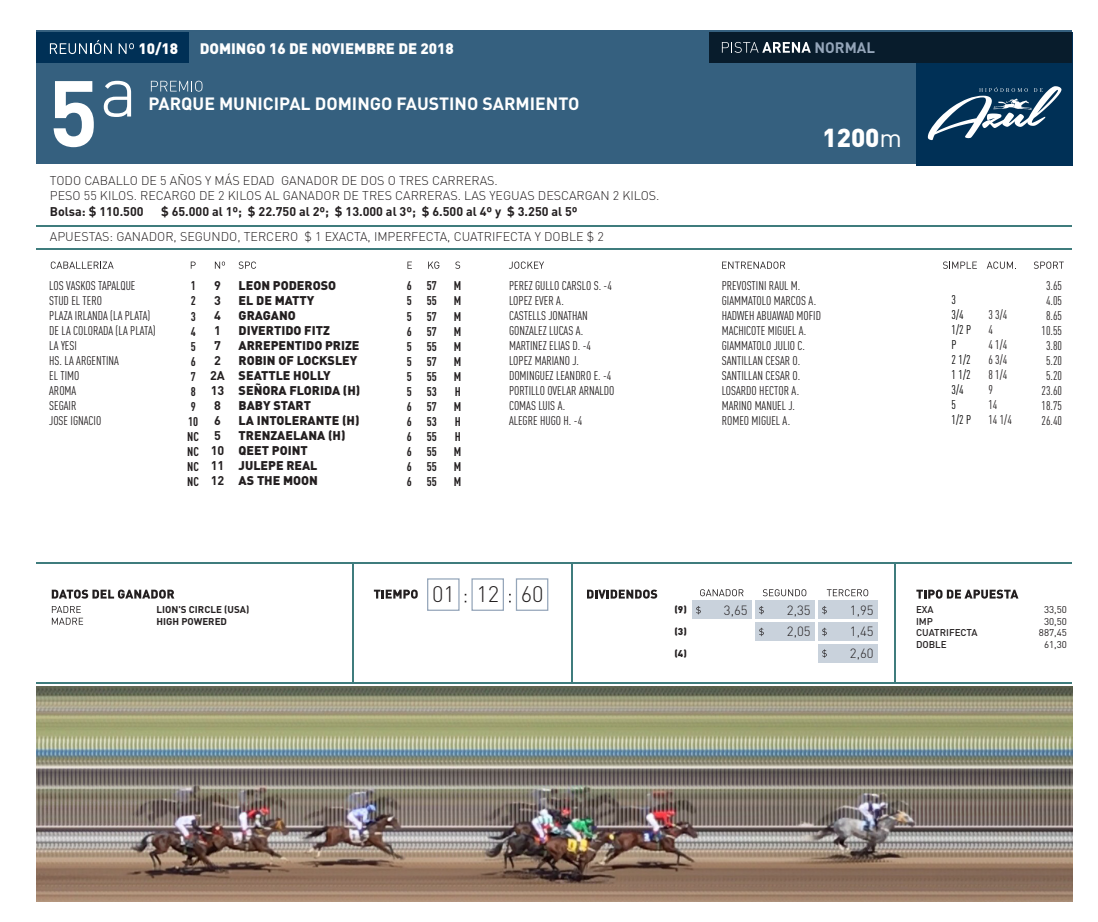
<style>
.page{position:relative;width:1098px;height:922px;background:#fff}
.page>*{position:absolute;margin:0;border:0;box-sizing:border-box;transform-origin:0 0}
.t1{font:700 92px "DIN Pro";color:#fff}
.t2{font:900 25.62px "DIN Pro";color:#fff}
.t3{font:300 22.25px "DIN Pro";color:#231f20}
.t4{font:700 17.62px "DIN Pro";color:#fff}
.t5{font:900 15px "DIN Pro";color:#fff}
.t6{font:700 15px "DIN Pro";color:#94a5b9}
.t7{font:300 13.25px "DIN Pro";color:#231f20}
.t8{font:12.5px/15px "FFDIN Pro Cond";color:#231f20}
.t9{font:300 12.5px/15px "DIN Pro";color:#231f20}
.t10{font:900 12.5px/15px "DIN Pro";color:#231f20}
.t11{font:700 12.5px/15px "DIN Pro";color:#231f20;text-align:center}
.t12{font:700 12.5px/15px "FFDIN Pro Cond";color:#231f20;text-align:justify}
.t13{font:12.5px/15px "FFDIN Pro Cond";color:#000}
.t14{font:700 9.75px/11.8px "DIN Pro";color:#231f20}
.t15{font:500 9.75px/11.8px "DIN Pro";color:#231f20}
.t16{font:9.75px/11.8px "DIN Pro";color:#231f20;text-align:center}
.t17{font:900 9.75px "DIN Pro";color:#231f20}
.s1{font-weight:400}
</style>
<div class="page">
<div style="left:36px;top:30px;width:1036px;height:134px;background:#35607f"></div>
<div style="left:916px;top:32px;width:156px;height:134px;background:#003056"></div>
<div style="left:36px;top:32px;width:153px;height:30px;background:#003056"></div>
<div style="left:709px;top:32px;width:363px;height:30px;background:#081c2c"></div>
<hr style="left:36px;top:562px;width:1036px;height:2px;background:#3f7c7d">
<hr style="left:36px;top:682px;width:1036px;height:1px;background:#3f7c7d">
<hr style="left:571px;top:562px;width:1px;height:121px;background:#3f7c7d">
<hr style="left:352px;top:562px;width:1px;height:121px;background:#3f7c7d">
<hr style="left:894px;top:562px;width:1px;height:121px;background:#3f7c7d">
<div style="left:427px;top:578px;width:32px;height:32px;border:1px solid #94a5b9"></div>
<div style="left:471px;top:578px;width:33px;height:32px;border:1px solid #94a5b9"></div>
<div style="left:516px;top:578px;width:32px;height:32px;border:1px solid #94a5b9"></div>
<hr style="left:36px;top:225px;width:1036px;height:1px;background:#3f7c7d">
<hr style="left:36px;top:248px;width:1036px;height:1px;background:#3f7c7d">
<svg style="left:50px;top:40px;width:62px;height:14px"></svg>
<svg style="left:119px;top:43px;width:15px;height:11px"></svg>
<svg style="left:722px;top:42px;width:88px;height:11px"></svg>
<svg style="left:104px;top:81px;width:27px;height:36px"></svg>
<svg style="left:151px;top:81px;width:51px;height:11px"></svg>
<svg style="left:51px;top:261px;width:63px;height:8px"></svg>
<svg style="left:239px;top:261px;width:17px;height:8px"></svg>
<svg style="left:509px;top:261px;width:35px;height:8px"></svg>
<svg style="left:722px;top:261px;width:63px;height:8px"></svg>
<svg style="left:943px;top:261px;width:33px;height:8px"></svg>
<svg style="left:1034px;top:261px;width:29px;height:8px"></svg>
<svg style="left:986px;top:261px;width:27px;height:8px"></svg>
<svg style="left:191px;top:261px;width:5px;height:8px"></svg>
<svg style="left:407px;top:261px;width:5px;height:8px"></svg>
<svg style="left:428px;top:261px;width:11px;height:8px"></svg>
<svg style="left:455px;top:261px;width:5px;height:8px"></svg>
<svg style="left:215px;top:261px;width:10px;height:8px"></svg>
<svg style="left:374px;top:589px;width:44px;height:9px"></svg>
<svg style="left:52px;top:589px;width:122px;height:9px"></svg>
<svg style="left:587px;top:589px;width:70px;height:9px"></svg>
<svg style="left:916px;top:589px;width:102px;height:9px"></svg>
<svg style="left:700px;top:589px;width:43px;height:7px"></svg>
<svg style="left:763px;top:589px;width:43px;height:7px"></svg>
<svg style="left:826px;top:589px;width:42px;height:7px"></svg>
<div style="left:692px;top:600px;width:59px;height:19px;background:#c9d2dc"></div>
<svg style="left:696px;top:606px;width:4px;height:8px"></svg>
<div style="left:755px;top:600px;width:59px;height:19px;background:#c9d2dc"></div>
<svg style="left:759px;top:606px;width:4px;height:8px"></svg>
<div style="left:818px;top:600px;width:59px;height:19px;background:#c9d2dc"></div>
<svg style="left:822px;top:606px;width:4px;height:8px"></svg>
<div style="left:755px;top:622px;width:59px;height:19px;background:#c9d2dc"></div>
<svg style="left:759px;top:627px;width:4px;height:9px"></svg>
<div style="left:818px;top:622px;width:59px;height:19px;background:#c9d2dc"></div>
<svg style="left:822px;top:627px;width:4px;height:9px"></svg>
<div style="left:818px;top:644px;width:59px;height:18px;background:#c9d2dc"></div>
<svg style="left:822px;top:649px;width:4px;height:8px"></svg>
<svg style="left:52px;top:606px;width:31px;height:18px"></svg>
<svg style="left:927px;top:86px;width:134px;height:54px"></svg>
<img style="left:36px;top:686px;width:1036px;height:215px">
<h1 class="t1" style="left:48px;top:51px;width:51px">5</h1>
<p class="t5" style="left:138px;top:38px;width:41px">10/18</p>
<p class="t5" style="left:200px;top:38px;width:256px">DOMINGO 16 DE NOVIEMBRE DE 2018</p>
<p class="t6" style="left:814px;top:37px;width:62px">NORMAL</p>
<h3 class="t4" style="left:148px;top:92px;width:432px">PARQUE MUNICIPAL DOMINGO FAUSTINO SARMIENTO</h3>
<h2 class="t2" style="left:822px;top:120px;width:81px">1200<span class="s1">m</span></h2>
<p class="t9" style="left:50px;top:172px;width:611px">TODO CABALLO DE 5 AÑOS Y MÁS EDAD GANADOR DE DOS O TRES CARRERAS.<br>PESO 55 KILOS. RECARGO DE 2 KILOS AL GANADOR DE TRES CARRERAS. LAS YEGUAS DESCARGAN 2 KILOS.</p>
<p class="t11" style="left:50px;top:203px;width:95px">Bolsa: $ 110.500</p>
<p class="t11" style="left:161px;top:203px;width:418px">$ 65.000 al 1º; $ 22.750 al 2º; $ 13.000 al 3º; $ 6.500 al 4º y $ 3.250 al 5º</p>
<p class="t9" style="left:50px;top:228px;width:555px">APUESTAS: GANADOR, SEGUNDO, TERCERO $ 1 EXACTA, IMPERFECTA, CUATRIFECTA Y DOBLE $ 2</p>
<p class="t8" style="left:49px;top:277px;width:108px">LOS VASKOS TAPALQUE<br>STUD EL TERO<br>PLAZA IRLANDA (LA PLATA)<br>DE LA COLORADA (LA PLATA)<br>LA YESI<br>HS. LA ARGENTINA<br>EL TIMO<br>AROMA<br>SEGAIR<br>JOSE IGNACIO</p>
<p class="t12" style="left:187px;top:277px;width:13px;text-align:left">1<br>2<br>3<br>4<br>5<br>6<br>7<br>8<br>9<br>10<br>NC<br>NC<br>NC<br>NC</p>
<p class="t11" style="left:210px;top:277px;width:16px">9<br>3<br>4<br>1<br>7<br>2<br>2A<br>13<br>8<br>6<br>5<br>10<br>11<br>12</p>
<p class="t10" style="left:239px;top:277px;width:123px">LEON PODEROSO<br>EL DE MATTY<br>GRAGANO<br>DIVERTIDO FITZ<br>ARREPENTIDO PRIZE<br>ROBIN OF LOCKSLEY<br>SEATTLE HOLLY<br>SEÑORA FLORIDA (H)<br>BABY START<br>LA INTOLERANTE (H)<br>TRENZAELANA (H)<br>QEET POINT<br>JULEPE REAL<br>AS THE MOON</p>
<p class="t12" style="left:407px;top:277px;width:7px">6<br>5<br>5<br>6<br>5<br>5<br>5<br>5<br>6<br>6<br>6<br>6<br>6<br>6</p>
<p class="t12" style="left:427px;top:277px;width:12px">57<br>55<br>57<br>57<br>55<br>57<br>55<br>53<br>57<br>53<br>55<br>55<br>55<br>55</p>
<p class="t12" style="left:454px;top:277px;width:9px">M M M M M M M H M H H M M M</p>
<p class="t8" style="left:509px;top:277px;width:107px">PEREZ GULLO CARSLO S. -4<br>LOPEZ EVER A.<br>CASTELLS JONATHAN<br>GONZALEZ LUCAS A.<br>MARTINEZ ELIAS D. -4<br>LOPEZ MARIANO J.<br>DOMINGUEZ LEANDRO E. -4<br>PORTILLO OVELAR ARNALDO<br>COMAS LUIS A.<br>ALEGRE HUGO H. -4</p>
<p class="t8" style="left:721px;top:277px;width:101px">PREVOSTINI RAUL M.<br>GIAMMATOLO MARCOS A.<br>HADWEH ABUAWAD MOFID<br>MACHICOTE MIGUEL A.<br>GIAMMATOLO JULIO C.<br>SANTILLAN CESAR O.<br>SANTILLAN CESAR O.<br>LOSARDO HECTOR A.<br>MARINO MANUEL J.<br>ROMEO MIGUEL A.</p>
<h3 class="t3" style="left:432px;top:579px;width:113px">01 12 60</h3>
<p class="t13" style="left:951px;top:291px;width:21px">3<br>3/4<br>1/2 P<br>P<br>2 1/2<br>1 1/2<br>3/4<br>5<br>1/2 P</p>
<p class="t8" style="left:988px;top:306px;width:25px">3 3/4<br>4<br>4 1/4<br>6 3/4<br>8 1/4<br>9<br>14<br>14 1/4</p>
<p class="t8" style="left:1041px;top:276px;width:22px;text-align:center">3.65<br>4.05<br>8.65<br>10.55<br>3.80<br>5.20<br>5.20<br>23.60<br>18.75<br>26.40</p>
<p class="t17" style="left:674px;top:602px;width:14px">(9)</p>
<p class="t7" style="left:724px;top:600px;width:25px">3,65</p>
<p class="t7" style="left:787px;top:600px;width:25px">2,35</p>
<p class="t7" style="left:850px;top:600px;width:25px">1,95</p>
<p class="t17" style="left:674px;top:624px;width:14px">(3)</p>
<p class="t7" style="left:787px;top:622px;width:25px">2,05</p>
<p class="t7" style="left:850px;top:622px;width:25px">1,45</p>
<p class="t17" style="left:674px;top:646px;width:14px">(4)</p>
<p class="t7" style="left:850px;top:643px;width:25px">2,60</p>
<p class="t14" style="left:156px;top:603px;width:94px">LION'S CIRCLE (USA)<br>HIGH POWERED</p>
<p class="t16" style="left:1038px;top:603px;width:30px">33,50<br>30,50<br>887,45<br>61,30</p>
<p class="t15" style="left:916px;top:603px;width:63px">EXA<br>IMP<br>CUATRIFECTA<br>DOBLE</p>
</div>
